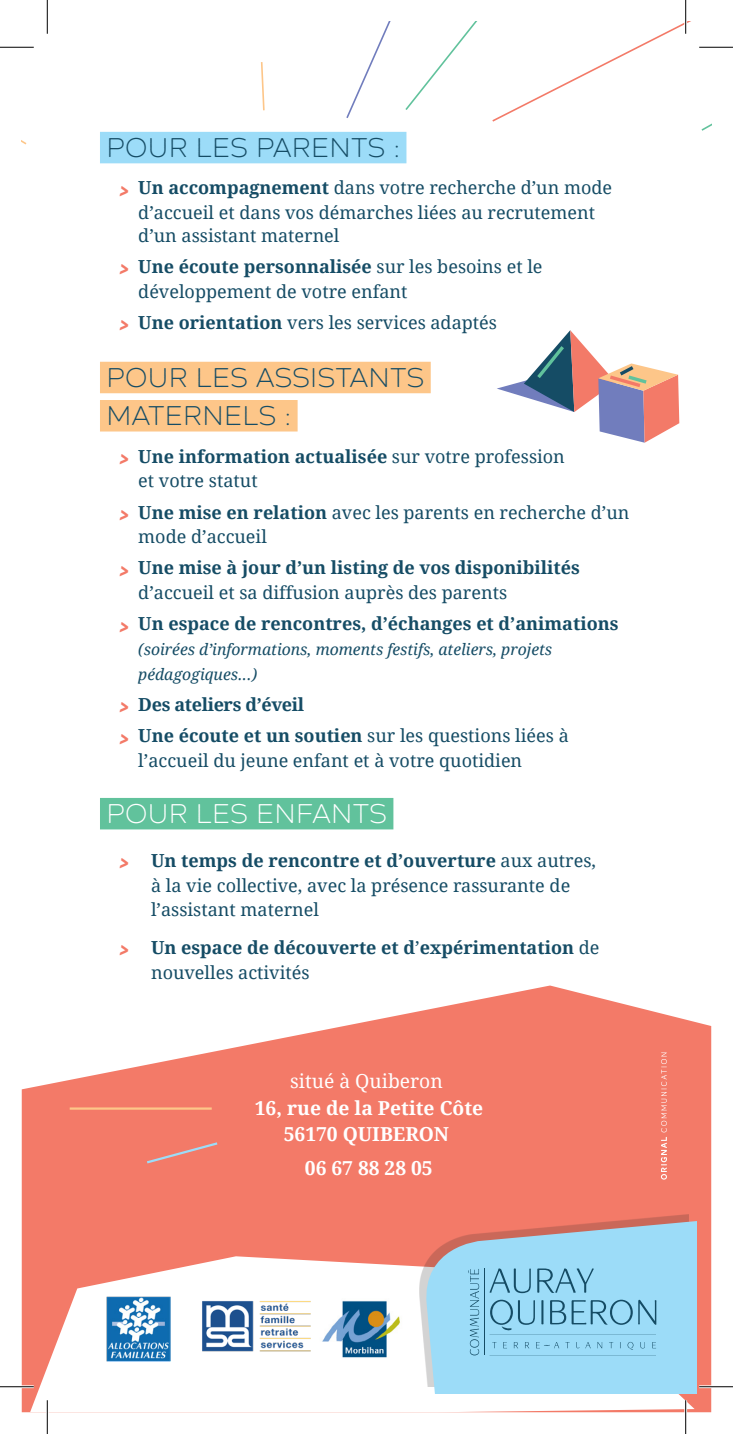
<style>
.page{position:relative;width:733px;height:1434px;background:#fff}
.page>*{position:absolute;margin:0;border:0;box-sizing:border-box;transform-origin:0 0}
.Titre{font:27px "Zing Sans Rust L Demo Base";letter-spacing:.01em;color:#154c65}
.Titre-2{font:27px "Zing Sans Rust L Demo Base";letter-spacing:.01em;color:#fff}
.texte_courant{font:700 19.35px/26.6px "Droid Serif";color:#fff;text-align:center}
.texte_courant-2{font:19.35px "Droid Serif";color:#fff}
.t1{font:18px/24.8px "Droid Serif";color:#154c65}
.t2{font:700 18px/24.8px "Droid Serif";color:#154c65}
.t3{font:700 18px "Droid Serif";letter-spacing:-.02em;color:#154c65}
.t4{font:italic 15.75px/24.8px "Droid Serif";color:#154c65}
.s1{font-family:"Zing Rust Demo Base";font-size:22.5px;color:#f37a68}
.s2{font-weight:700}
.s3{font-family:"Zing Rust Demo Base";font-weight:400;font-size:22.5px;color:#f37a68}
.s4{font-weight:400}
</style>
<div class="page">
<svg style="left:22px;top:985px;width:689px;height:427px;fill:#f37a68"></svg>
<svg style="left:30px;top:1256px;width:664px;height:156px"></svg>
<img style="left:106px;top:1296px;width:65px;height:65px">
<img style="left:201px;top:1301px;width:110px;height:51px">
<svg style="left:421px;top:1214px;width:274px;height:180px;fill:#9cdcf8"></svg>
<svg style="left:492px;top:1342px;width:4px;height:6px"></svg>
<svg style="left:503px;top:1342px;width:4px;height:6px"></svg>
<svg style="left:513px;top:1342px;width:5px;height:6px"></svg>
<svg style="left:524px;top:1342px;width:5px;height:6px"></svg>
<svg style="left:565px;top:1342px;width:4px;height:6px"></svg>
<svg style="left:576px;top:1342px;width:3px;height:6px"></svg>
<svg style="left:585px;top:1342px;width:5px;height:6px"></svg>
<svg style="left:597px;top:1342px;width:5px;height:6px"></svg>
<svg style="left:608px;top:1342px;width:5px;height:6px"></svg>
<svg style="left:627px;top:1342px;width:6px;height:8px"></svg>
<svg style="left:640px;top:1342px;width:4px;height:6px"></svg>
<svg style="left:652px;top:1342px;width:3px;height:6px"></svg>
<hr style="left:489px;top:1334px;width:166px;height:1px;background:#154c65">
<hr style="left:489px;top:1355px;width:166px;height:1px;background:#154c65">
<svg style="left:489px;top:1268px;width:41px;height:25px"></svg>
<svg style="left:537px;top:1268px;width:56px;height:25px"></svg>
<svg style="left:490px;top:1300px;width:45px;height:31px"></svg>
<svg style="left:541px;top:1300px;width:2px;height:24px"></svg>
<svg style="left:550px;top:1300px;width:106px;height:25px"></svg>
<svg style="left:536px;top:1342px;width:23px;height:6px"></svg>
<svg style="left:468px;top:1269px;width:11px;height:86px"></svg>
<hr style="left:484px;top:1268px;width:1px;height:87px;background:#154c65">
<svg style="left:660px;top:1052px;width:6px;height:128px"></svg>
<img style="left:311px;top:1285px;width:101px;height:87px">
<div style="left:100px;top:132px;width:306px;height:31px;background:#9cdcf8"></div>
<div style="left:100px;top:362px;width:330px;height:31px;background:#fdc689"></div>
<div style="left:100px;top:400px;width:197px;height:31px;background:#fdc689"></div>
<div style="left:100px;top:798px;width:293px;height:31px;background:#61c29c"></div>
<svg style="left:260px;top:62px;width:5px;height:49px"></svg>
<svg style="left:22px;top:140px;width:5px;height:5px"></svg>
<svg style="left:345px;top:22px;width:366px;height:110px"></svg>
<hr style="left:70px;top:1107px;width:142px;height:3px;background:#fdc689">
<svg style="left:144px;top:1141px;width:76px;height:24px"></svg>
<svg style="left:497px;top:330px;width:182px;height:113px"></svg>
<hr style="left:699px;top:46px;width:33px;height:3px;background:#fff">
<hr style="left:0;top:1385px;width:34px;height:3px;background:#fff">
<hr style="left:699px;top:1385px;width:33px;height:3px;background:#fff">
<hr style="left:46px;top:1400px;width:3px;height:34px;background:#fff">
<hr style="left:684px;top:0;width:2px;height:34px;background:#fff">
<hr style="left:684px;top:1400px;width:2px;height:34px;background:#fff">
<hr style="left:0;top:47px;width:34px;height:1px;background:#000">
<hr style="left:699px;top:47px;width:33px;height:1px;background:#000">
<hr style="left:0;top:1386px;width:34px;height:1px;background:#000">
<hr style="left:699px;top:1386px;width:33px;height:1px;background:#000">
<hr style="left:47px;top:0;width:1px;height:34px;background:#000">
<hr style="left:47px;top:1400px;width:1px;height:34px;background:#000">
<hr style="left:685px;top:0;width:1px;height:34px;background:#000">
<hr style="left:685px;top:1400px;width:1px;height:34px;background:#000">
<p class="Titre" style="left:106px;top:131px;width:295px">POUR LES PARENTS :</p>
<p class="t1" style="left:119px;top:176px;width:494px;text-align:center"><span class="s1">&gt;</span> <span class="s2">Un accompagnement</span> dans votre recherche d’un mode d’accueil et dans vos démarches liées au recrutement</p>
<p class="t1" style="left:138px;top:223px;width:203px">d’un assistant maternel</p>
<p class="t1" style="left:138px;top:254px;width:405px;text-indent:-19px"><span class="s1">&gt;</span> <span class="s2">Une écoute personnalisée</span> sur les besoins et le développement de votre enfant</p>
<p class="t1" style="left:119px;top:310px;width:379px"><span class="s1">&gt;</span> <span class="s2">Une orientation</span> vers les services adaptés</p>
<p class="Titre" style="left:106px;top:361px;width:319px">POUR LES ASSISTANTS</p>
<p class="Titre" style="left:106px;top:399px;width:186px">MATERNELS :</p>
<p class="t1" style="left:138px;top:444px;width:428px;text-indent:-19px"><span class="s1">&gt;</span> <span class="s2">Une information actualisée</span> sur votre profession et votre statut</p>
<p class="t1" style="left:138px;top:500px;width:492px;text-indent:-19px"><span class="s1">&gt;</span> <span class="s2">Une mise en relation</span> avec les parents en recherche d’un mode d’accueil</p>
<p class="t2" style="left:138px;top:556px;width:443px;text-indent:-19px"><span class="s3">&gt;</span> Une mise à jour d’un listing de vos disponibilités <span class="s4">d’accueil et sa diffusion auprès des parents</span></p>
<p class="t2" style="left:119px;top:612px;width:500px"><span class="s3">&gt;</span> Un espace de rencontres, d’échanges et d’animations</p>
<p class="t4" style="left:138px;top:637px;width:415px">(soirées d’informations, moments festifs, ateliers, projets pédagogiques...)</p>
<p class="t3" style="left:119px;top:694px;width:186px"><span class="s3">&gt;</span> Des ateliers d’éveil</p>
<p class="t1" style="left:138px;top:723px;width:432px;text-indent:-19px"><span class="s1">&gt;</span> <span class="s2">Une écoute et un soutien</span> sur les questions liées à l’accueil du jeune enfant et à votre quotidien</p>
<p class="Titre-2" style="left:106px;top:797px;width:282px">POUR LES ENFANTS</p>
<p class="t1" style="left:151px;top:848px;width:446px;text-indent:-32px"><span class="s1">&gt;</span> <span class="s2">Un temps de rencontre et d’ouverture</span> aux autres, à la vie collective, avec la présence rassurante de l’assistant maternel</p>
<p class="t2" style="left:151px;top:935px;width:450px;text-indent:-32px"><span class="s3">&gt;</span> Un espace de découverte et d<span class="s4">’</span>expérimentation <span class="s4">de nouvelles activités</span></p>
<p class="texte_courant-2" style="left:290px;top:1070px;width:154px">situé à Quiberon</p>
<p class="texte_courant" style="left:255px;top:1095px;width:230px">16, rue de la Petite Côte<br>56170 QUIBERON</p>
<p class="texte_courant" style="left:305px;top:1155px;width:129px">06 67 88 28 05</p>
</div>
